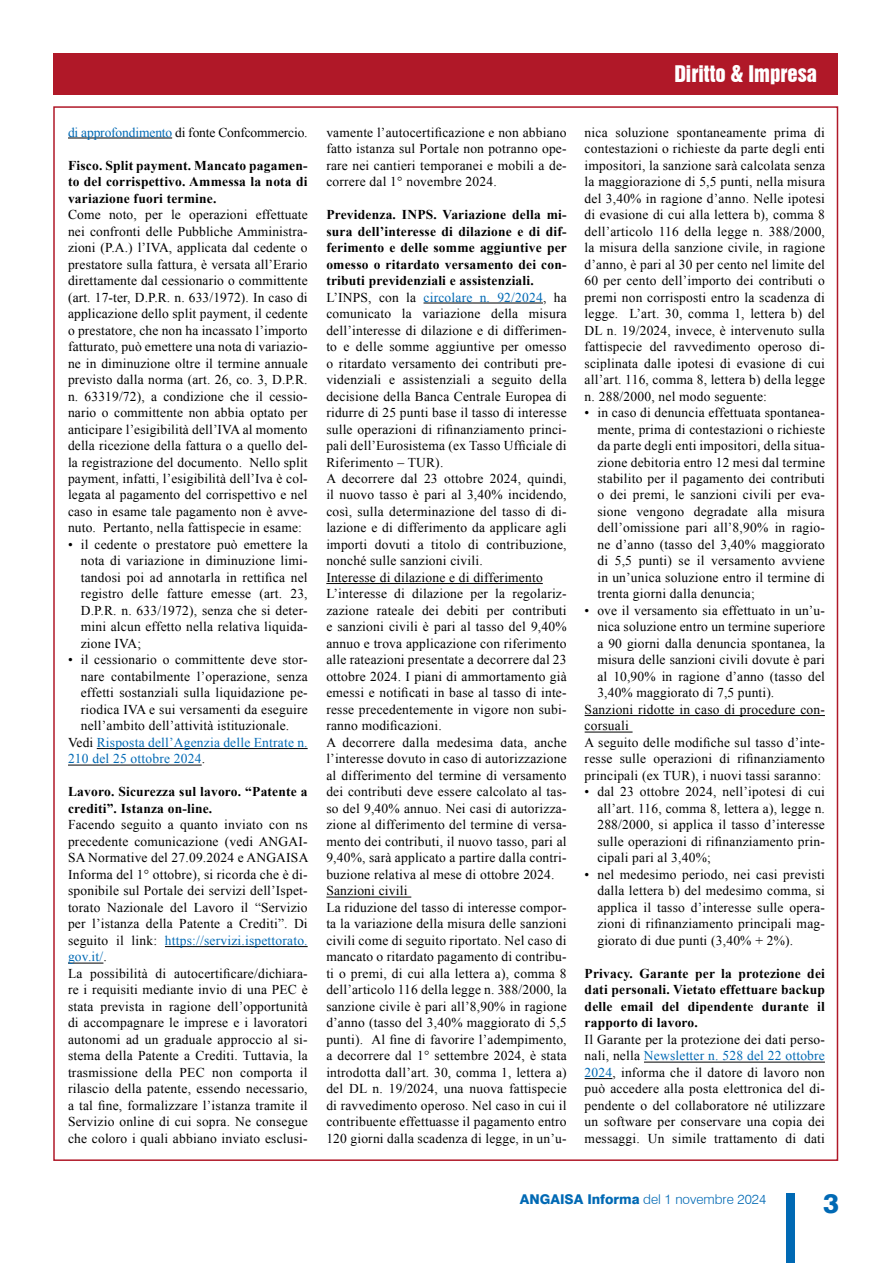
<style>
.page{position:relative;width:893px;height:1263px;background:#fff}
.page>*{position:absolute;margin:0;border:0;box-sizing:border-box;transform-origin:0 0}
.t1{font:800 27px "Swiss 721 BT";color:#0069b4}
.t2{font:21px "Swiss 921 BT Regular A";color:#fff}
.t3{font:13.5px/16.5px "Times New Roman";letter-spacing:.015em;color:#000;text-align:justify}
.t4{font:700 13.5px/16.5px "Times New Roman";letter-spacing:.015em;color:#000;text-align:justify}
.t5{font:13.5px "Times New Roman";letter-spacing:.015em;color:#0069b4}
.t6{font:13.5px "Times New Roman";letter-spacing:-.01em;color:#000}
.t7{font:300 13.5px "Swiss 721 BT";color:#0069b4}
.s1{color:#0069b4}
.s2{color:#000}
.s3{font-weight:700}
.s4{font-weight:800}
</style>
<div class="page">
<div style="left:787px;top:1193px;width:8px;height:70px;background:#0069b4"></div>
<div style="left:53px;top:53px;width:785px;height:42px;background:#b01828"></div>
<hr style="left:423px;top:303px;width:120px;height:1px;background:#000">
<hr style="left:326px;top:583px;width:217px;height:1px;background:#000">
<hr style="left:326px;top:897px;width:85px;height:1px;background:#000">
<hr style="left:585px;top:715px;width:240px;height:1px;background:#000">
<hr style="left:585px;top:732px;width:48px;height:1px;background:#000">
<hr style="left:644px;top:1062px;width:181px;height:1px;background:#000">
<svg style="left:585px;top:1078px;width:27px;height:1px"></svg>
<hr style="left:68px;top:138px;width:104px;height:1px;background:#000">
<hr style="left:97px;top:748px;width:211px;height:1px;background:#000">
<hr style="left:68px;top:765px;width:134px;height:1px;background:#000">
<hr style="left:165px;top:946px;width:143px;height:1px;background:#000">
<hr style="left:68px;top:963px;width:35px;height:1px;background:#000">
<p class="t6" style="left:68px;top:123px;width:241px"><span class="s1">di approfondimento</span> di fonte Confcommercio.</p>
<p class="t4" style="left:68px;top:156px;width:241px">Fisco. Split payment. Mancato pagamen&shy;to del corrispettivo. Ammessa la nota di variazione fuori termine.</p>
<p class="t3" style="left:68px;top:206px;width:241px">Come noto, per le operazioni effettuate nei confronti delle Pubbliche Amministra&shy;zioni (P.A.) l’IVA, applicata dal cedente o prestatore sulla fattura, è versata all’Erario direttamente dal cessionario o committente (art. 17-ter, D.P.R. n. 633/1972). In caso di applicazione dello split payment, il cedente o prestatore, che non ha incassato l’importo fatturato, può emettere una nota di variazio&shy;ne in diminuzione oltre il termine annuale previsto dalla norma (art. 26, co. 3, D.P.R. n. 63319/72), a condizione che il cessio&shy;nario o committente non abbia optato per anticipare l’esigibilità dell’IVA al momento della ricezione della fattura o a quello del&shy;la registrazione del documento. Nello split payment, infatti, l’esigibilità dell’Iva è col&shy;legata al pagamento del corrispettivo e nel caso in esame tale pagamento non è avve&shy;nuto. Pertanto, nella fattispecie in esame:</p>
<p class="t3" style="left:81px;top:536px;width:228px;text-indent:-13px">• il cedente o prestatore può emettere la nota di variazione in diminuzione limi&shy;tandosi poi ad annotarla in rettifica nel registro delle fatture emesse (art. 23, D.P.R. n. 633/1972), senza che si deter&shy;mini alcun effetto nella relativa liquida&shy;zione IVA;</p>
<p class="t3" style="left:68px;top:651px;width:241px">• il cessionario o committente deve stor-</p>
<p class="t3" style="left:81px;top:668px;width:228px">nare contabilmente l’operazione, senza</p>
<p class="t3" style="left:81px;top:684px;width:228px">effetti sostanziali sulla liquidazione pe-</p>
<p class="t3" style="left:81px;top:701px;width:228px">riodica IVA e sui versamenti da eseguire</p>
<p class="t3" style="left:81px;top:717px;width:210px">nell’ambito dell’attività istituzionale.</p>
<p class="t5" style="left:68px;top:733px;width:241px"><span class="s2">Vedi</span> Risposta dell’Agenzia delle Entrate n.</p>
<p class="t5" style="left:68px;top:750px;width:139px">210 del 25 ottobre 2024<span class="s2">.</span></p>
<p class="t4" style="left:68px;top:783px;width:241px">Lavoro. Sicurezza sul lavoro. “Patente a crediti”. Istanza on-line.</p>
<p class="t3" style="left:68px;top:816px;width:242px;text-align:left">Facendo seguito a quanto inviato con ns precedente comunicazione (vedi ANGAI-SA Normative del 27.09.2024 e ANGAISA Informa del 1° ottobre), si ricorda che è di&shy;sponibile sul Portale dei servizi dell’Ispet&shy;torato Nazionale del Lavoro il “Servizio per l’istanza della Patente a Crediti”. Di seguito il link: <span class="s1">https://servizi.ispettorato. gov.it/</span>.<br>La possibilità di autocertificare/dichiara&shy;re i requisiti mediante invio di una PEC è stata prevista in ragione dell’opportunità di accompagnare le imprese e i lavoratori autonomi ad un graduale approccio al si&shy;stema della Patente a Crediti. Tuttavia, la trasmissione della PEC non comporta il rilascio della patente, essendo necessario, a tal fine, formalizzare l’istanza tramite il Servizio online di cui sopra. Ne consegue che coloro i quali abbiano inviato esclusi-</p>
<p class="t3" style="left:326px;top:124px;width:242px">vamente l’autocertificazione e non abbiano fatto istanza sul Portale non potranno ope&shy;rare nei cantieri temporanei e mobili a de&shy;correre dal 1° novembre 2024.</p>
<p class="t3" style="left:326px;top:206px;width:242px;text-align:left"><span class="s3">Previdenza. INPS. Variazione della mi&shy;sura dell’interesse di dilazione e di dif&shy;ferimento e delle somme aggiuntive per omesso o ritardato versamento dei con&shy;tributi previdenziali e assistenziali.<br></span>L’INPS, con la <span class="s1">circolare n. 92/2024</span>, ha comunicato la variazione della misura dell’interesse di dilazione e di differimen&shy;to e delle somme aggiuntive per omesso o ritardato versamento dei contributi pre&shy;videnziali e assistenziali a seguito della decisione della Banca Centrale Europea di ridurre di 25 punti base il tasso di interesse sulle operazioni di rifinanziamento princi&shy;pali dell’Eurosistema (ex Tasso Ufficiale di Riferimento – TUR).<br>A decorrere dal 23 ottobre 2024, quindi, il nuovo tasso è pari al 3,40% incidendo, così, sulla determinazione del tasso di di&shy;lazione e di differimento da applicare agli importi dovuti a titolo di contribuzione, nonché sulle sanzioni civili.<br>Interesse di dilazione e di differimento L’interesse di dilazione per la regolariz&shy;zazione rateale dei debiti per contributi e sanzioni civili è pari al tasso del 9,40% annuo e trova applicazione con riferimento alle rateazioni presentate a decorrere dal 23 ottobre 2024. I piani di ammortamento già emessi e notificati in base al tasso di inte&shy;resse precedentemente in vigore non subi&shy;ranno modificazioni.<br>A decorrere dalla medesima data, anche l’interesse dovuto in caso di autorizzazione al differimento del termine di versamento dei contributi deve essere calcolato al tas&shy;so del 9,40% annuo. Nei casi di autorizza&shy;zione al differimento del termine di versa&shy;mento dei contributi, il nuovo tasso, pari al 9,40%, sarà applicato a partire dalla contri&shy;buzione relativa al mese di ottobre 2024.<br>Sanzioni civili<br>La riduzione del tasso di interesse compor&shy;ta la variazione della misura delle sanzioni civili come di seguito riportato. Nel caso di mancato o ritardato pagamento di contribu&shy;ti o premi, di cui alla lettera a), comma 8 dell’articolo 116 della legge n. 388/2000, la sanzione civile è pari all’8,90% in ragione d’anno (tasso del 3,40% maggiorato di 5,5 punti). Al fine di favorire l’adempimento, a decorrere dal 1° settembre 2024, è stata introdotta dall’art. 30, comma 1, lettera a) del DL n. 19/2024, una nuova fattispecie di ravvedimento operoso. Nel caso in cui il contribuente effettuasse il pagamento entro 120 giorni dalla scadenza di legge, in un’u-</p>
<h2 class="t2" style="left:674px;top:60px;width:144px">Diritto &amp; Impresa</h2>
<p class="t3" style="left:585px;top:124px;width:242px">nica soluzione spontaneamente prima di contestazioni o richieste da parte degli enti impositori, la sanzione sarà calcolata senza la maggiorazione di 5,5 punti, nella misura del 3,40% in ragione d’anno. Nelle ipotesi di evasione di cui alla lettera b), comma 8 dell’articolo 116 della legge n. 388/2000, la misura della sanzione civile, in ragione d’anno, è pari al 30 per cento nel limite del 60 per cento dell’importo dei contributi o premi non corrisposti entro la scadenza di legge. L’art. 30, comma 1, lettera b) del DL n. 19/2024, invece, è intervenuto sulla fattispecie del ravvedimento operoso di&shy;sciplinata dalle ipotesi di evasione di cui all’art. 116, comma 8, lettera b) della legge n. 288/2000, nel modo seguente:</p>
<p class="t3" style="left:597px;top:404px;width:229px;text-indent:-13px">• in caso di denuncia effettuata spontanea&shy;mente, prima di contestazioni o richieste da parte degli enti impositori, della situa&shy;zione debitoria entro 12 mesi dal termine stabilito per il pagamento dei contributi o dei premi, le sanzioni civili per eva&shy;sione vengono degradate alla misura dell’omissione pari all’8,90% in ragio&shy;ne d’anno (tasso del 3,40% maggiorato di 5,5 punti) se il versamento avviene in un’unica soluzione entro il termine di trenta giorni dalla denuncia;</p>
<p class="t3" style="left:585px;top:602px;width:242px">• ove il versamento sia effettuato in un’u-</p>
<p class="t3" style="left:597px;top:618px;width:229px">nica soluzione entro un termine superiore</p>
<p class="t3" style="left:597px;top:635px;width:229px">a 90 giorni dalla denuncia spontanea, la</p>
<p class="t3" style="left:597px;top:651px;width:229px">misura delle sanzioni civili dovute è pari</p>
<p class="t3" style="left:597px;top:668px;width:229px">al 10,90% in ragione d’anno (tasso del</p>
<p class="t3" style="left:597px;top:684px;width:178px">3,40% maggiorato di 7,5 punti).</p>
<p class="t3" style="left:585px;top:701px;width:242px">Sanzioni ridotte in caso di procedure con-</p>
<p class="t3" style="left:585px;top:717px;width:46px">corsuali</p>
<p class="t3" style="left:585px;top:734px;width:242px">A seguito delle modifiche sul tasso d’inte-</p>
<p class="t3" style="left:585px;top:750px;width:242px">resse sulle operazioni di rifinanziamento</p>
<p class="t3" style="left:585px;top:767px;width:238px">principali (ex TUR), i nuovi tassi saranno:</p>
<p class="t3" style="left:597px;top:783px;width:229px;text-indent:-13px">• dal 23 ottobre 2024, nell’ipotesi di cui all’art. 116, comma 8, lettera a), legge n.<br>288/2000, si applica il tasso d’interesse sulle operazioni di rifinanziamento prin&shy;cipali pari al 3,40%;</p>
<p class="t3" style="left:597px;top:866px;width:229px;text-indent:-13px">• nel medesimo periodo, nei casi previsti dalla lettera b) del medesimo comma, si applica il tasso d’interesse sulle opera&shy;zioni di rifinanziamento principali mag&shy;giorato di due punti (3,40% + 2%).</p>
<p class="t4" style="left:585px;top:965px;width:242px">Privacy. Garante per la protezione dei dati personali. Vietato effettuare backup delle email del dipendente durante il rapporto di lavoro.</p>
<p class="t3" style="left:585px;top:1031px;width:242px">Il Garante per la protezione dei dati perso&shy;nali, nella <span class="s1">Newsletter n. 528 del 22 ottobre 2024</span>, informa che il datore di lavoro non può accedere alla posta elettronica del di&shy;pendente o del collaboratore né utilizzare un software per conservare una copia dei messaggi. Un simile trattamento di dati</p>
<p class="t7" style="left:520px;top:1191px;width:248px"><span class="s4">ANGAISA Informa</span> del 1 novembre 2024</p>
<h1 class="t1" style="left:823px;top:1187px;width:17px">3</h1>
</div>
